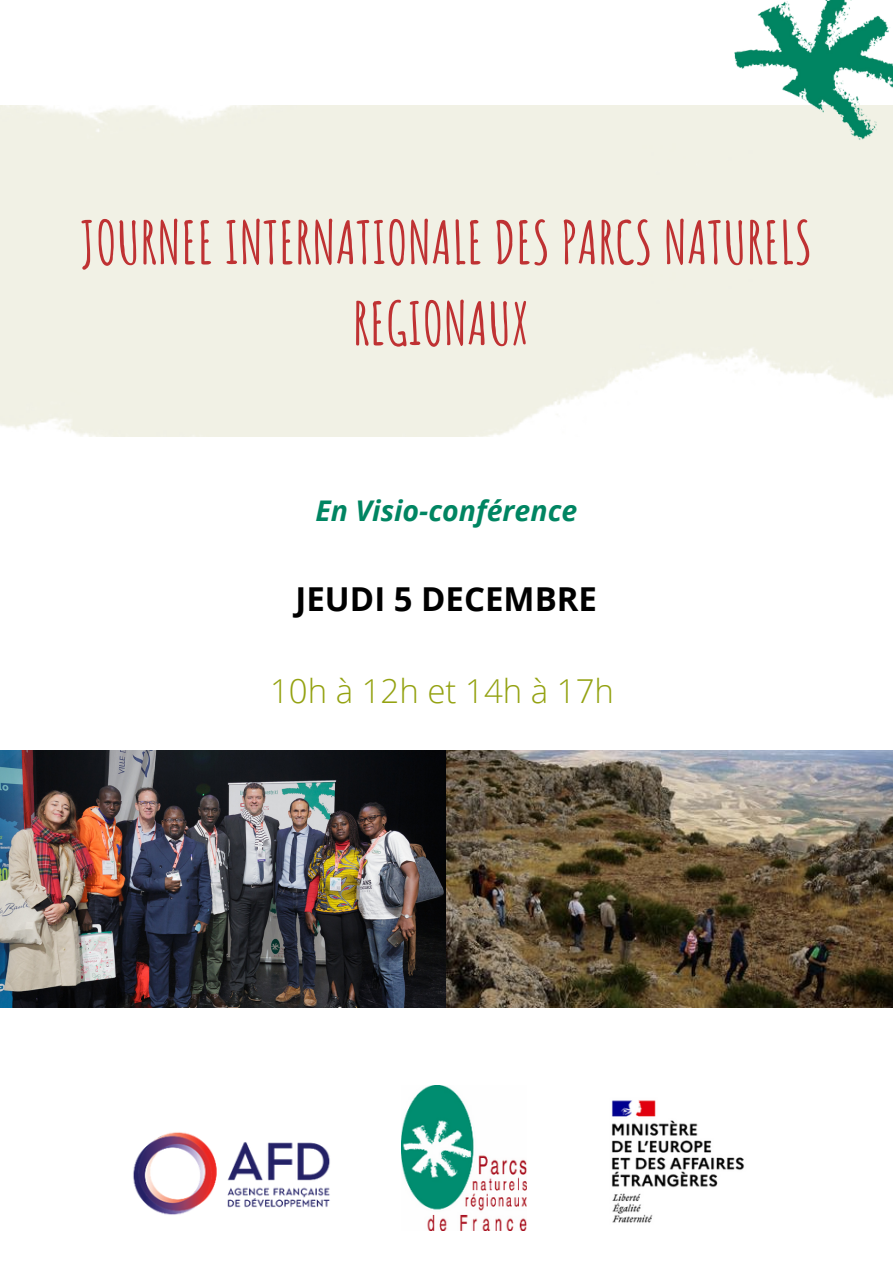
<style>
.page{position:relative;width:893px;height:1264px;background:#fff}
.page>*{position:absolute;margin:0;border:0;box-sizing:border-box;transform-origin:0 0}
.t1{font:700 58.5px/81px "Amatic SC";color:#bf3233;text-align:center}
.t2{font:300 33px "Open Sans";color:#94a211}
.t3{font:700 33px "Open Sans";color:#000}
.t4{font:italic 700 28.5px "Open Sans";color:#008562}
</style>
<div class="page">
<img style="left:545px;top:0;width:347px;height:154px">
<img style="left:133px;top:1132px;width:197px;height:83px">
<img style="left:611px;top:1100px;width:134px;height:123px">
<img style="left:0;top:750px;width:892px;height:257px">
<img style="left:402px;top:1085px;width:124px;height:145px">
<p class="t1" style="left:80px;top:201px;width:733px">JOURNEE INTERNATIONALE DES PARCS NATURELS<br>REGIONAUX</p>
<p class="t4" style="left:315px;top:490px;width:263px">En Visio-conférence</p>
<p class="t3" style="left:295px;top:575px;width:303px">JEUDI 5 DECEMBRE</p>
<p class="t2" style="left:270px;top:667px;width:345px">10h à 12h et 14h à 17h</p>
</div>
